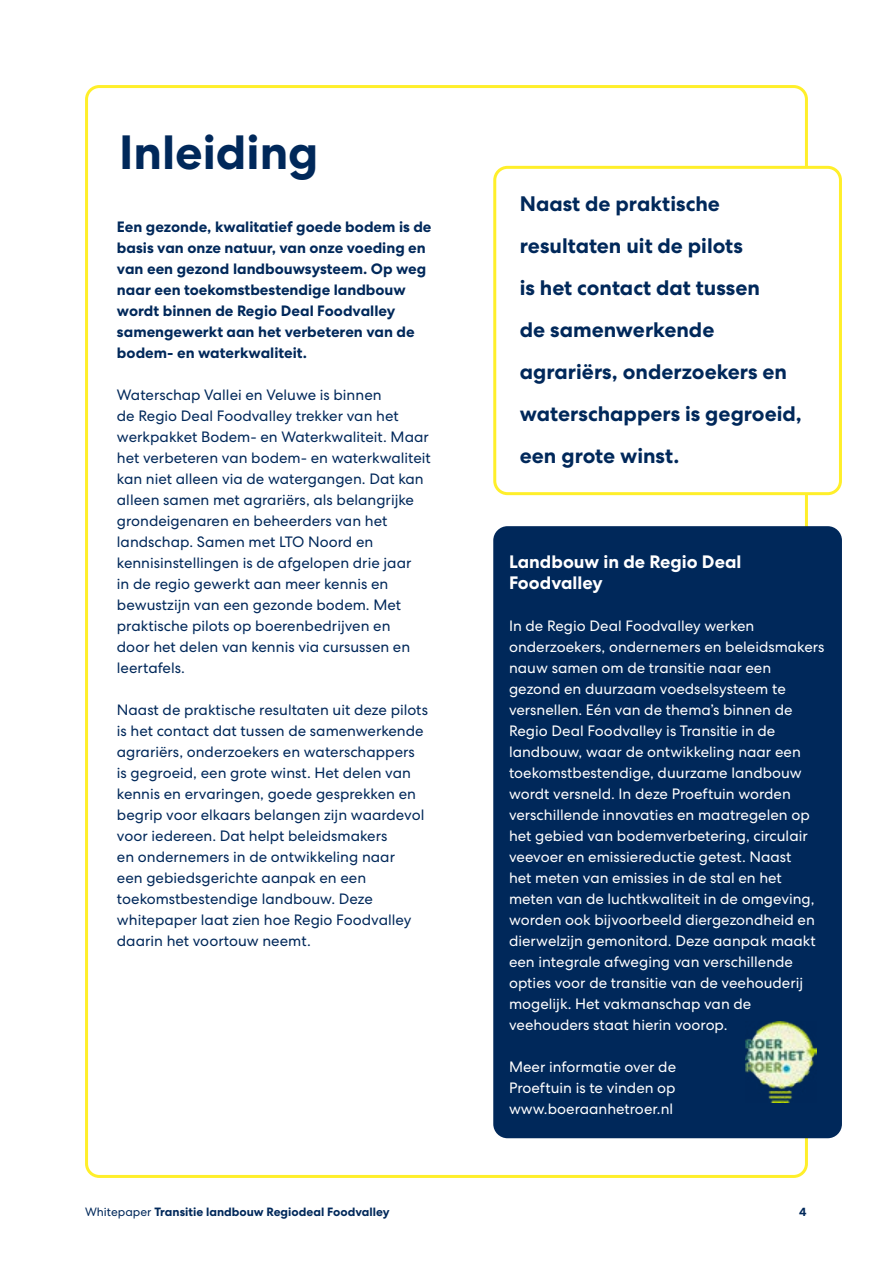
<style>
.page{position:relative;width:893px;height:1263px;background:#fff}
.page>*{position:absolute;margin:0;border:0;box-sizing:border-box;transform-origin:0 0}
.t1{font:700 48px "Centra No 2";color:#00285a}
.t2{font:700 21px/42px "Centra No 2";color:#00285a}
.t3{font:700 18px/21px "Centra No 2";color:#fff}
.t4{font:15px/21px "Centra No 2";color:#00285a}
.t5{font:15px/21px "Centra No 2";color:#fff}
.t6{font:700 15px/21px "Centra No 2";color:#00285a}
.t7{font:700 12px "Centra No 2";color:#00285a}
.s1{font-weight:400}
</style>
<div class="page">
<div style="left:495px;top:528px;width:345px;height:609px;background:#00285a;border-radius:13px"></div>
<div style="left:493px;top:526px;width:349px;height:612px;border:3px solid #00285a;border-radius:13px"></div>
<img style="left:746px;top:1022px;width:71px;height:80px">
<div style="left:493px;top:166px;width:349px;height:329px;border:3px solid #ffef2a;border-radius:13px"></div>
<h1 class="t1" style="left:119px;top:124px;width:201px">Inleiding</h1>
<p class="t6" style="left:117px;top:216px;width:316px">Een gezonde, kwalitatief goede bodem is de basis van onze natuur, van onze voeding en van een gezond landbouwsysteem. Op weg naar een toekomstbestendige landbouw wordt binnen de Regio Deal Foodvalley samengewerkt aan het verbeteren van de bodem- en waterkwaliteit.</p>
<p class="t4" style="left:117px;top:384px;width:315px">Waterschap Vallei en Veluwe is binnen<br>de Regio Deal Foodvalley trekker van het werkpakket Bodem- en Waterkwaliteit. Maar het verbeteren van bodem- en waterkwaliteit kan niet alleen via de watergangen. Dat kan alleen samen met agrariërs, als belangrijke grondeigenaren en beheerders van het landschap. Samen met LTO Noord en kennisinstellingen is de afgelopen drie jaar<br>in de regio gewerkt aan meer kennis en bewustzijn van een gezonde bodem. Met praktische pilots op boerenbedrijven en<br>door het delen van kennis via cursussen en leertafels.</p>
<p class="t4" style="left:117px;top:699px;width:313px">Naast de praktische resultaten uit deze pilots is het contact dat tussen de samenwerkende agrariërs, onderzoekers en waterschappers is gegroeid, een grote winst. Het delen van kennis en ervaringen, goede gesprekken en begrip voor elkaars belangen zijn waardevol voor iedereen. Dat helpt beleidsmakers<br>en ondernemers in de ontwikkeling naar<br>een gebiedsgerichte aanpak en een toekomstbestendige landbouw. Deze whitepaper laat zien hoe Regio Foodvalley daarin het voortouw neemt.</p>
<h2 class="t2" style="left:520px;top:183px;width:284px">Naast de praktische resultaten uit de pilots<br>is het contact dat tussen<br>de samenwerkende agrariërs, onderzoekers en waterschappers is gegroeid, een grote winst.</h2>
<p class="t3" style="left:509px;top:551px;width:234px">Landbouw in de Regio Deal<br>Foodvalley</p>
<p class="t5" style="left:509px;top:615px;width:317px">In de Regio Deal Foodvalley werken onderzoekers, ondernemers en beleidsmakers nauw samen om de transitie naar een gezond en duurzaam voedselsysteem te versnellen. Eén van de thema’s binnen de Regio Deal Foodvalley is Transitie in de landbouw, waar de ontwikkeling naar een toekomstbestendige, duurzame landbouw wordt versneld. In deze Proeftuin worden verschillende innovaties en maatregelen op het gebied van bodemverbetering, circulair veevoer en emissiereductie getest. Naast<br>het meten van emissies in de stal en het meten van de luchtkwaliteit in de omgeving, worden ook bijvoorbeeld diergezondheid en dierwelzijn gemonitord. Deze aanpak maakt een integrale afweging van verschillende opties voor de transitie van de veehouderij mogelijk. Het vakmanschap van de veehouders staat hierin voorop.</p>
<p class="t5" style="left:509px;top:1056px;width:169px;text-align:justify">Meer informatie over de Proeftuin is te vinden op www.boeraanhetroer.nl</p>
<p class="t7" style="left:85px;top:1205px;width:306px"><span class="s1">Whitepaper</span> Transitie landbouw Regiodeal Foodvalley</p>
<p class="t7" style="left:799px;top:1205px;width:9px">4</p>
</div>
